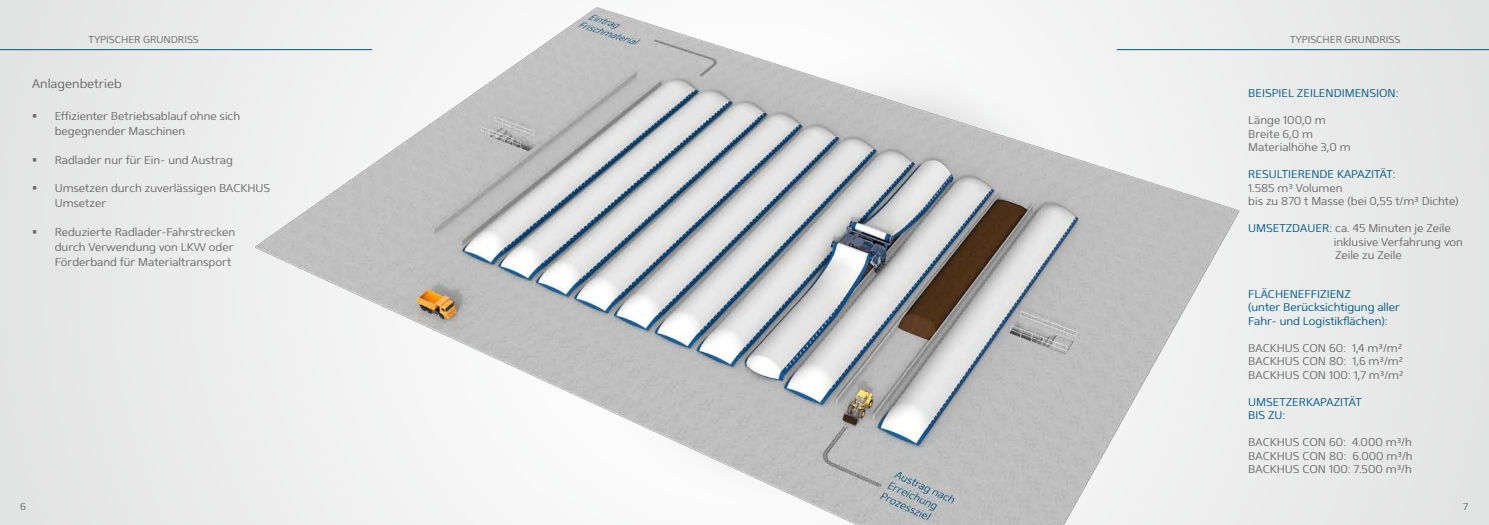
<style>
.page{position:relative;width:1489px;height:525px;background:#fff}
.page>*{position:absolute;margin:0;border:0;box-sizing:border-box;transform-origin:0 0}
.t1{font:300 12.5px "Mentone";color:#686867}
.t2{font:300 11.25px/13.5px "Mentone";color:#686867}
.t3{font:300 11.25px/13.5px "Mentone";color:#005783}
.t4{font:300 10px "Mentone";color:#686867}
.s1{color:#005783}
</style>
<div class="page">
<div style="left:0;top:0;width:1488px;height:524px;background:#e6e7e7"></div>
<hr style="left:0;top:49px;width:372px;height:1px;background:#005783">
<hr style="left:1116px;top:49px;width:372px;height:1px;background:#005783">
<img style="left:149px;top:0;width:1138px;height:524px">
<p class="t4" style="left:89px;top:34px;width:112px">TYPISCHER GRUNDRISS</p>
<p class="t4" style="left:1289px;top:34px;width:112px">TYPISCHER GRUNDRISS</p>
<p class="t1" style="left:32px;top:76px;width:91px">Anlagenbetrieb</p>
<p class="t2" style="left:55px;top:109px;width:187px;line-height:15px">Effizienter Betriebsablauf ohne sich begegnender Maschinen</p>
<p class="t2" style="left:55px;top:153px;width:180px">Radlader nur für Ein- und Austrag</p>
<p class="t2" style="left:55px;top:181px;width:217px;line-height:15px">Umsetzen durch zuverlässigen BACKHUS<br>Umsetzer</p>
<p class="t2" style="left:55px;top:224px;width:182px;line-height:15px">Reduzierte Radlader-Fahrstrecken durch Verwendung von LKW oder<br>Förderband für Materialtransport</p>
<p class="t3" style="left:1248px;top:86px;width:152px">BEISPIEL ZEILENDIMENSION:</p>
<p class="t2" style="left:1248px;top:113px;width:104px">Länge 100,0 m<br>Breite 6,0 m<br>Materialhöhe 3,0 m</p>
<p class="t3" style="left:1248px;top:167px;width:149px">RESULTIERENDE KAPAZITÄT:</p>
<p class="t2" style="left:1248px;top:181px;width:212px">1.585 m³ Volumen<br>bis zu 870 t Masse (bei 0,55 t/m³ Dichte)</p>
<p class="t2" style="left:1333px;top:221px;width:131px;text-indent:-85px"><span class="s1">UMSETZDAUER:</span> ca. 45 Minuten je Zeile inklusive Verfahrung von<br>Zeile zu Zeile</p>
<p class="t3" style="left:1248px;top:287px;width:153px">FLÄCHENEFFIZIENZ<br>(unter Berücksichtigung aller<br>Fahr- und Logistikflächen):</p>
<p class="t2" style="left:1248px;top:341px;width:157px;text-align:justify">BACKHUS CON 60: 1,4 m³/m²<br>BACKHUS CON 80: 1,6 m³/m²<br>BACKHUS CON 100: 1,7 m³/m²</p>
<p class="t3" style="left:1248px;top:395px;width:115px">UMSETZERKAPAZITÄT<br>BIS ZU:</p>
<p class="t2" style="left:1248px;top:435px;width:166px;text-align:justify">BACKHUS CON 60: 4.000 m³/h BACKHUS CON 80: 6.000 m³/h BACKHUS CON 100: 7.500 m³/h</p>
<p class="t4" style="left:20px;top:500px;width:7px">6</p>
<p class="t4" style="left:1463px;top:500px;width:6px">7</p>
</div>
